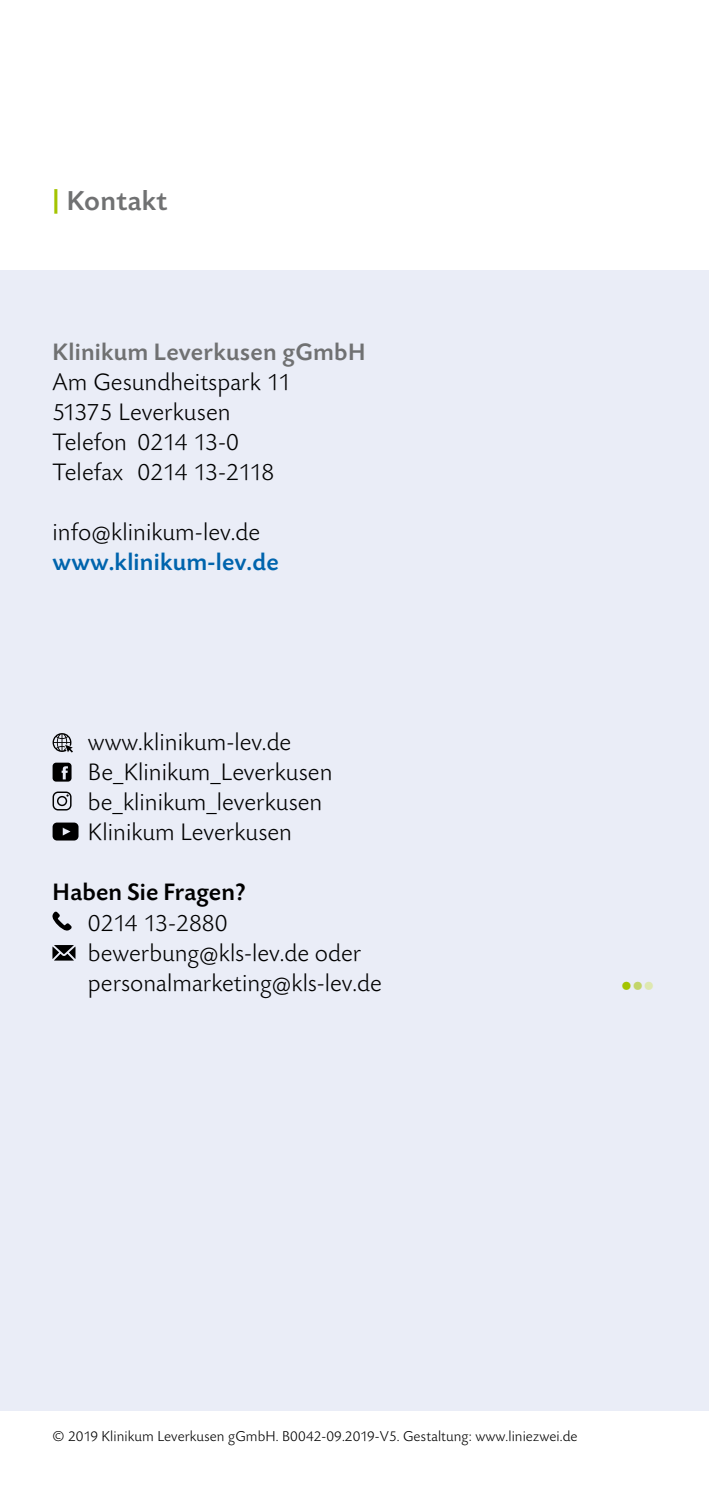
<style>
.page{position:relative;width:709px;height:1489px;background:#fff}
.page>*{position:absolute;margin:0;border:0;box-sizing:border-box;transform-origin:0 0}
.t1{font:500 28.75px "Today Sans BEFOP";letter-spacing:.01em;color:#707172}
.t2{font:300 25px/30px "Today Sans BEFOP";letter-spacing:.005em;color:#000}
.t3{font:500 25px "Today Sans BEFOP";letter-spacing:.01em;color:#707172}
.t4{font:500 25px "Today Sans BEFOP";letter-spacing:.01em;color:#0064ad}
.t5{font:500 25px "Today Sans BEFOP";letter-spacing:.005em;color:#000}
.t6{font:300 25px "Today Sans BEFOP";color:#a4c400}
.t7{font:300 15px "Today Sans BEFOP";letter-spacing:.005em;color:#000}
.s1{font-weight:700;color:#a4c400}
.s2{color:#c3d56a}
.s3{color:#dee8b0}
</style>
<div class="page">
<div style="left:0;top:270px;width:709px;height:1140px;background:#eaedf7"></div>
<svg style="left:53px;top:762px;width:19px;height:19px"></svg>
<svg style="left:53px;top:791px;width:19px;height:19px"></svg>
<svg style="left:52px;top:945px;width:23px;height:15px"></svg>
<svg style="left:53px;top:733px;width:20px;height:19px"></svg>
<svg style="left:52px;top:911px;width:20px;height:20px"></svg>
<svg style="left:53px;top:822px;width:25px;height:18px"></svg>
<p class="t1" style="left:53px;top:185px;width:116px"><span class="s1">|</span> Kontakt</p>
<p class="t3" style="left:53px;top:339px;width:314px">Klinikum Leverkusen gGmbH</p>
<p class="t2" style="left:53px;top:368px;width:240px">Am Gesundheitspark 11<br>51375 Leverkusen<br>Telefon 0214 13-0<br>Telefax 0214 13-2118</p>
<p class="t2" style="left:53px;top:518px;width:209px">info@klinikum-lev.de</p>
<p class="t4" style="left:53px;top:549px;width:228px">www.klinikum-lev.de</p>
<p class="t2" style="left:88px;top:728px;width:246px">www.klinikum-lev.de<br>Be_Klinikum_Leverkusen be_klinikum_leverkusen<br>Klinikum Leverkusen</p>
<p class="t5" style="left:53px;top:879px;width:195px">Haben Sie Fragen?</p>
<p class="t2" style="left:88px;top:908px;width:295px">0214 13-2880 bewerbung@kls-lev.de oder personalmarketing@kls-lev.de</p>
<p class="t6" style="left:620px;top:973px;width:36px">• <span class="s2">•</span><span class="s3">•</span></p>
<p class="t7" style="left:53px;top:1427px;width:526px">© 2019 Klinikum Leverkusen gGmbH. B0042-09.2019-V5. Gestaltung: www.liniezwei.de</p>
</div>
